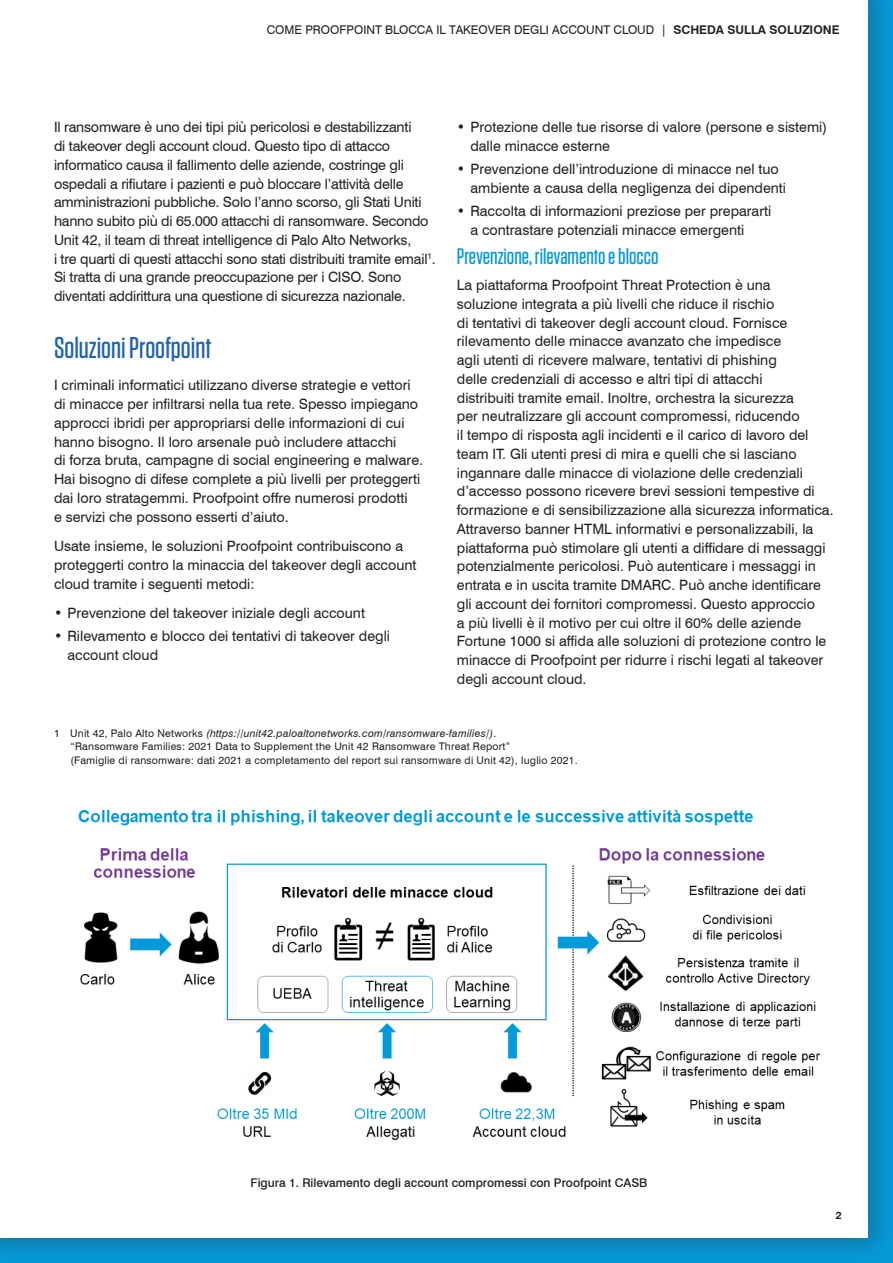
<style>
.page{position:relative;width:893px;height:1263px;background:#fff}
.page>*{position:absolute;margin:0;border:0;box-sizing:border-box;transform-origin:0 0}
.t1{font:500 30px "Tungsten";color:#2163b0}
.t2{font:500 22.5px "Tungsten";color:#069ad9}
.t3{font:14.25px/18.8px "Swiss 721 BT";color:#231f20}
.t4{font:12px "Swiss 721 BT";color:#231f20}
.t5{font:500 12px "Swiss 721 BT";color:#231f20}
.t6{font:10.5px/13.5px "Swiss 721 BT";letter-spacing:.02em;color:#231f20}
.t7{font:700 10.5px "Swiss 721 BT";color:#231f20}
.s1{font-weight:700}
.s2{font-style:italic}
</style>
<div class="page">
<div style="left:0;top:0;width:893px;height:1263px;background:#231f20;opacity:.3"></div>
<div style="left:0;top:0;width:868px;height:1237px;background:#fff"></div>
<img style="left:78px;top:809px;width:742px;height:331px">
<p class="t4" style="left:267px;top:22px;width:574px">COME PROOFPOINT BLOCCA IL TAKEOVER DEGLI ACCOUNT CLOUD | <span class="s1">SCHEDA SULLA SOLUZIONE</span></p>
<p class="t3" style="left:54px;top:118px;width:383px">Il ransomware è uno dei tipi più pericolosi e destabilizzanti<br>di takeover degli account cloud. Questo tipo di attacco informatico causa il fallimento delle aziende, costringe gli ospedali a rifiutare i pazienti e può bloccare l’attività delle amministrazioni pubbliche. Solo l’anno scorso, gli Stati Uniti hanno subito più di 65.000 attacchi di ransomware. Secondo Unit 42, il team di threat intelligence di Palo Alto Networks,<br>i tre quarti di questi attacchi sono stati distribuiti tramite email<sup>1</sup>.<br>Si tratta di una grande preoccupazione per i CISO. Sono diventati addirittura una questione di sicurezza nazionale.</p>
<h1 class="t1" style="left:54px;top:332px;width:159px">Soluzioni Proofpoint</h1>
<p class="t3" style="left:54px;top:376px;width:371px">I criminali informatici utilizzano diverse strategie e vettori di minacce per infiltrarsi nella tua rete. Spesso impiegano approcci ibridi per appropriarsi delle informazioni di cui hanno bisogno. Il loro arsenale può includere attacchi<br>di forza bruta, campagne di social engineering e malware.<br>Hai bisogno di difese complete a più livelli per proteggerti dai loro stratagemmi. Proofpoint offre numerosi prodotti<br>e servizi che possono esserti d’aiuto.</p>
<p class="t3" style="left:54px;top:537px;width:364px">Usate insieme, le soluzioni Proofpoint contribuiscono a proteggerti contro la minaccia del takeover degli account cloud tramite i seguenti metodi:</p>
<p class="t3" style="left:54px;top:604px;width:313px">• Prevenzione del takeover iniziale degli account</p>
<p class="t3" style="left:67px;top:627px;width:324px;text-indent:-13px">• Rilevamento e blocco dei tentativi di takeover degli account cloud</p>
<p class="t3" style="left:470px;top:118px;width:358px;text-indent:-13px">• Protezione delle tue risorse di valore (persone e sistemi) dalle minacce esterne</p>
<p class="t3" style="left:470px;top:160px;width:317px;text-indent:-13px">• Prevenzione dell’introduzione di minacce nel tuo ambiente a causa della negligenza dei dipendenti</p>
<p class="t3" style="left:470px;top:202px;width:302px;text-indent:-13px">• Raccolta di informazioni preziose per prepararti a contrastare potenziali minacce emergenti</p>
<h2 class="t2" style="left:457px;top:245px;width:203px">Prevenzione, rilevamento e blocco</h2>
<p class="t3" style="left:457px;top:275px;width:378px">La piattaforma Proofpoint Threat Protection è una soluzione integrata a più livelli che riduce il rischio<br>di tentativi di takeover degli account cloud. Fornisce rilevamento delle minacce avanzato che impedisce<br>agli utenti di ricevere malware, tentativi di phishing<br>delle credenziali di accesso e altri tipi di attacchi<br>distribuiti tramite email. Inoltre, orchestra la sicurezza<br>per neutralizzare gli account compromessi, riducendo<br>il tempo di risposta agli incidenti e il carico di lavoro del team IT. Gli utenti presi di mira e quelli che si lasciano ingannare dalle minacce di violazione delle credenziali d’accesso possono ricevere brevi sessioni tempestive di formazione e di sensibilizzazione alla sicurezza informatica.<br>Attraverso banner HTML informativi e personalizzabili, la piattaforma può stimolare gli utenti a diffidare di messaggi potenzialmente pericolosi. Può autenticare i messaggi in entrata e in uscita tramite DMARC. Può anche identificare gli account dei fornitori compromessi. Questo approccio<br>a più livelli è il motivo per cui oltre il 60% delle aziende Fortune 1000 si affida alle soluzioni di protezione contro le minacce di Proofpoint per ridurre i rischi legati al takeover degli account cloud.</p>
<p class="t6" style="left:71px;top:726px;width:509px;text-indent:-17px">1 Unit 42, Palo Alto Networks <span class="s2">(https://unit42.paloaltonetworks.com/ransomware-families/)</span>.<br>“Ransomware Families: 2021 Data to Supplement the Unit 42 Ransomware Threat Report”<br>(Famiglie di ransomware: dati 2021 a completamento del report sui ransomware di Unit 42), luglio 2021.</p>
<p class="t5" style="left:251px;top:1175px;width:398px">Figura 1. Rilevamento degli account compromessi con Proofpoint CASB</p>
<p class="t7" style="left:836px;top:1208px;width:7px">2</p>
</div>
